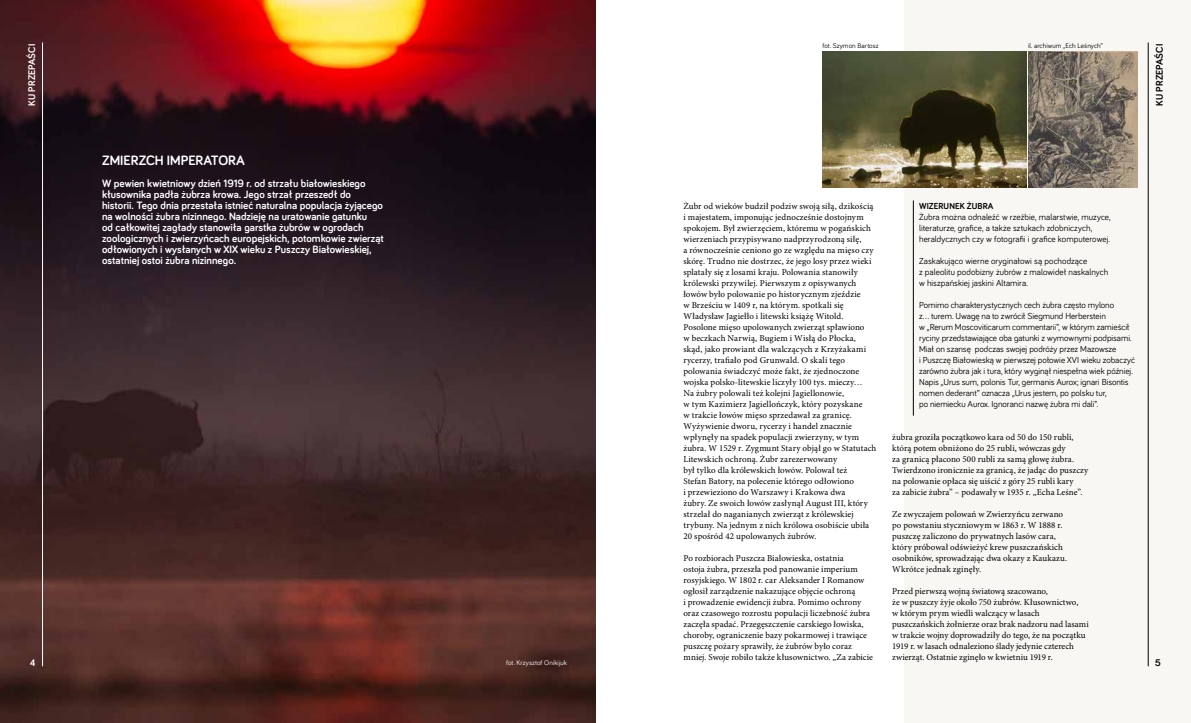
<style>
.page{position:relative;width:1191px;height:723px;background:#fff}
.page>*{position:absolute;margin:0;border:0;box-sizing:border-box;transform-origin:0 0}
.t1{font:700 14px "Bariol";color:#fff}
.t2{font:700 11px/11px "Bariol";color:#fff}
.t3{font:700 10px "Bariol";letter-spacing:-.005em;color:#000}
.t4{font:700 10px "Bariol";letter-spacing:-.005em;color:#fff}
.t5{font:9px/11px "Minion Pro";letter-spacing:.005em;color:#000}
.t6{font:9px/11px "Bariol";letter-spacing:-.005em;color:#000}
.t7{font:700 9px "Bariol";letter-spacing:.01em;color:#000}
.t8{font:7px "Bariol";letter-spacing:.01em;color:#000}
.t9{font:7px "Bariol";letter-spacing:.01em;color:#fff}
</style>
<div class="page">
<div style="left:904px;top:0;width:287px;height:723px;background:#f9f7f3"></div>
<img style="left:0;top:0;width:595px;height:723px">
<img style="left:1028px;top:51px;width:109px;height:136px">
<img style="left:822px;top:51px;width:204px;height:136px">
<hr style="left:913px;top:200px;width:1px;height:216px;background:#000">
<hr style="left:1148px;top:43px;width:1px;height:623px;background:#000">
<hr style="left:42px;top:43px;width:1px;height:623px;background:#fff">
<p class="t4" style="left:25px;top:106px;width:63px;rotate:-90deg">KU PRZEPAŚCI</p>
<p class="t8" style="left:822px;top:41px;width:58px">fot. Szymon Bartosz</p>
<p class="t8" style="left:1028px;top:41px;width:76px">il. archiwum „Ech Leśnych”</p>
<p class="t3" style="left:1152px;top:106px;width:63px;rotate:-90deg">KU PRZEPAŚCI</p>
<h1 class="t1" style="left:102px;top:151px;width:144px">ZMIERZCH IMPERATORA</h1>
<p class="t2" style="left:102px;top:177px;width:283px">W pewien kwietniowy dzień 1919 r. od strzału białowieskiego kłusownika padła żubrza krowa. Jego strzał przeszedł do historii. Tego dnia przestała istnieć naturalna populacja żyjącego na wolności żubra nizinnego. Nadzieję na uratowanie gatunku<br>od całkowitej zagłady stanowiła garstka żubrów w ogrodach zoologicznych i zwierzyńcach europejskich, potomkowie zwierząt odłowionych i wysłanych w XIX wieku z Puszczy Białowieskiej, ostatniej ostoi żubra nizinnego.</p>
<p class="t7" style="left:919px;top:200px;width:76px">WIZERUNEK ŻUBRA</p>
<p class="t6" style="left:919px;top:211px;width:193px">Żubra można odnaleźć w rzeźbie, malarstwie, muzyce, literaturze, grafice, a także sztukach zdobniczych, heraldycznych czy w fotografii i grafice komputerowej.</p>
<p class="t6" style="left:919px;top:255px;width:191px">Zaskakująco wierne oryginałowi są pochodzące<br>z paleolitu podobizny żubrów z malowideł naskalnych w hiszpańskiej jaskini Altamira.</p>
<p class="t6" style="left:919px;top:299px;width:217px">Pomimo charakterystycznych cech żubra często mylono<br>z… turem. Uwagę na to zwrócił Siegmund Herberstein<br>w „Rerum Moscoviticarum commentarii”, w którym zamieścił ryciny przedstawiające oba gatunki z wymownymi podpisami.<br>Miał on szansę podczas swojej podróży przez Mazowsze<br>i Puszczę Białowieską w pierwszej połowie XVI wieku zobaczyć zarówno żubra jak i tura, który wyginął niespełna wiek później.<br>Napis „Urus sum, polonis Tur, germanis Aurox; ignari Bisontis nomen dederant” oznacza „Urus jestem, po polsku tur,<br>po niemiecku Aurox. Ignoranci nazwę żubra mi dali”.</p>
<p class="t5" style="left:683px;top:201px;width:194px">Żubr od wieków budził podziw swoją siłą, dzikością i majestatem, imponując jednocześnie dostojnym spokojem. Był zwierzęciem, któremu w pogańskich wierzeniach przypisywano nadprzyrodzoną siłę,<br>a równocześnie ceniono go ze względu na mięso czy skórę. Trudno nie dostrzec, że jego losy przez wieki splatały się z losami kraju. Polowania stanowiły królewski przywilej. Pierwszym z opisywanych łowów było polowanie po historycznym zjeździe<br>w Brześciu w 1409 r, na którym. spotkali się Władysław Jagiełło i litewski książę Witold.<br>Posolone mięso upolowanych zwierząt spławiono<br>w beczkach Narwią, Bugiem i Wisłą do Płocka, skąd, jako prowiant dla walczących z Krzyżakami rycerzy, trafiało pod Grunwald. O skali tego polowania świadczyć może fakt, że zjednoczone wojska polsko-litewskie liczyły 100 tys. mieczy…<br>Na żubry polowali też kolejni Jagiellonowie,<br>w tym Kazimierz Jagiellończyk, który pozyskane<br>w trakcie łowów mięso sprzedawał za granicę.<br>Wyżywienie dworu, rycerzy i handel znacznie wpłynęły na spadek populacji zwierzyny, w tym żubra. W 1529 r. Zygmunt Stary objął go w Statutach Litewskich ochroną. Żubr zarezerwowany<br>był tylko dla królewskich łowów. Polował też<br>Stefan Batory, na polecenie którego odłowiono<br>i przewieziono do Warszawy i Krakowa dwa<br>żubry. Ze swoich łowów zasłynął August III, który strzelał do naganianych zwierząt z królewskiej trybuny. Na jednym z nich królowa osobiście ubiła 20 spośród 42 upolowanych żubrów.</p>
<p class="t5" style="left:683px;top:553px;width:191px">Po rozbiorach Puszcza Białowieska, ostatnia<br>ostoja żubra, przeszła pod panowanie imperium rosyjskiego. W 1802 r. car Aleksander I Romanow ogłosił zarządzenie nakazujące objęcie ochroną<br>i prowadzenie ewidencji żubra. Pomimo ochrony oraz czasowego rozrostu populacji liczebność żubra zaczęła spadać. Przegęszczenie carskiego łowiska, choroby, ograniczenie bazy pokarmowej i trawiące puszczę pożary sprawiły, że żubrów było coraz mniej. Swoje robiło także kłusownictwo. „Za zabicie</p>
<p class="t5" style="left:892px;top:432px;width:198px">żubra groziła początkowo kara od 50 do 150 rubli, którą potem obniżono do 25 rubli, wówczas gdy<br>za granicą płacono 500 rubli za samą głowę żubra.<br>Twierdzono ironicznie za granicą, że jadąc do puszczy na polowanie opłaca się uiścić z góry 25 rubli kary<br>za zabicie żubra” – podawały w 1935 r. „Echa Leśne”.</p>
<p class="t5" style="left:892px;top:509px;width:176px">Ze zwyczajem polowań w Zwierzyńcu zerwano po powstaniu styczniowym w 1863 r. W 1888 r. puszczę zaliczono do prywatnych lasów cara, który próbował odświeżyć krew puszczańskich osobników, sprowadzając dwa okazy z Kaukazu.<br>Wkrótce jednak zginęły.</p>
<p class="t5" style="left:892px;top:586px;width:198px">Przed pierwszą wojną światową szacowano,<br>że w puszczy żyje około 750 żubrów. Kłusownictwo,<br>w którym prym wiedli walczący w lasach puszczańskich żołnierze oraz brak nadzoru nad lasami w trakcie wojny doprowadziły do tego, że na początku 1919 r. w lasach odnaleziono ślady jedynie czterech zwierząt. Ostatnie zginęło w kwietniu 1919 r.</p>
<p class="t4" style="left:30px;top:656px;width:7px">4</p>
<p class="t9" style="left:506px;top:657px;width:63px">fot. Krzysztof Onikijuk</p>
<p class="t3" style="left:1155px;top:656px;width:7px">5</p>
</div>
